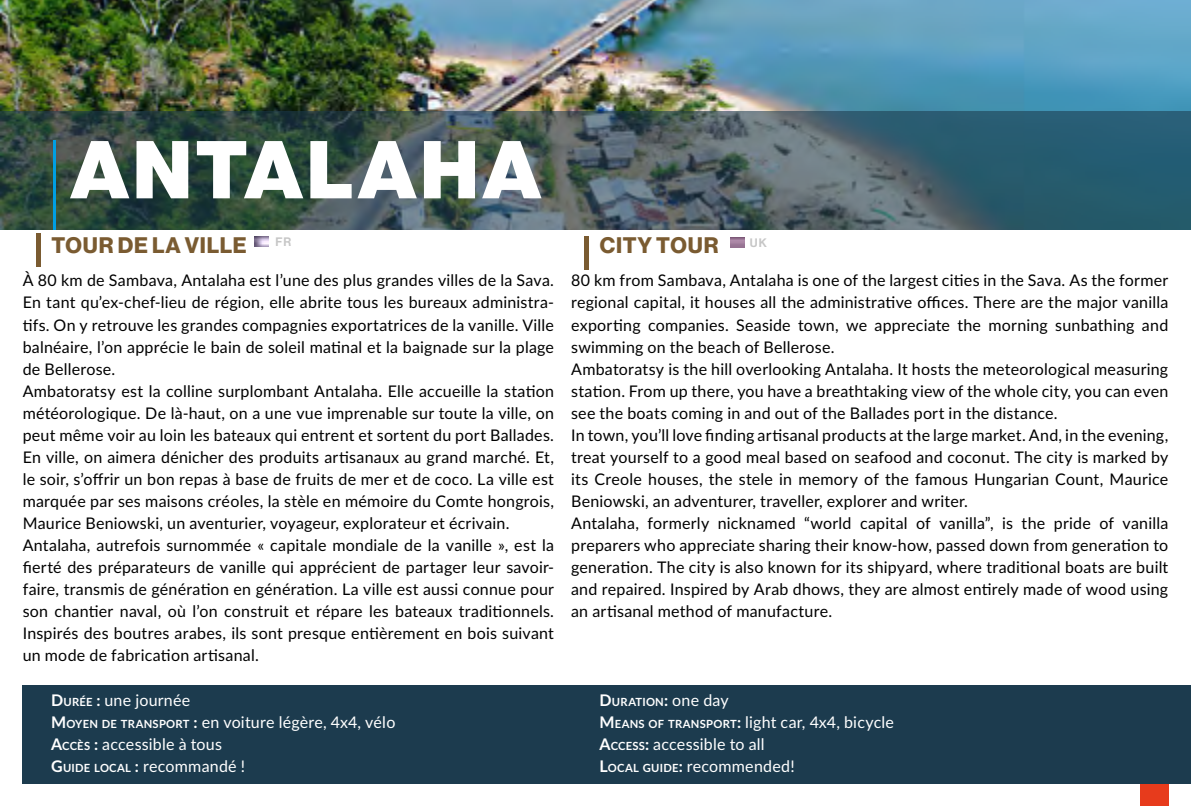
<style>
.page{position:relative;width:1191px;height:806px;background:#fff}
.page>*{position:absolute;margin:0;border:0;box-sizing:border-box;transform-origin:0 0}
.t1{font:900 80px "Neue Haas Display";letter-spacing:.05em;color:#fff}
.t2{font:700 22px "Neue Haas Display";letter-spacing:.04em;color:#7a5b31}
.t3{font:16px/22px "Lato";letter-spacing:.015em;color:#000}
.t4{font:16px/22px "Lato";letter-spacing:.015em;color:#fff}
.t5{font:12px "Neue Haas Display Mediu";color:#c6c6c6}
.t6{font:700 11.2px "Lato";letter-spacing:.02em;color:#fff}
.s1{font-weight:700}
.s2{font-weight:700;font-size:11.2px}
.s3{font-size:16px}
.s4{font-weight:400;font-size:16px}
</style>
<div class="page">
<div style="left:1140px;top:754px;width:28px;height:51px;background:#e73b1c"></div>
<img style="left:0;top:0;width:1191px;height:111px">
<svg style="left:0;top:111px;width:1191px;height:118px;background:#3f5a5d"></svg>
<div style="left:23px;top:684px;width:1168px;height:98px;background:#1c3b4e"></div>
<hr style="left:584px;top:236px;width:4px;height:33px;background:#7a5b31">
<img style="left:730px;top:238px;width:14px;height:9px">
<hr style="left:37px;top:233px;width:4px;height:34px;background:#7a5b31">
<img style="left:254px;top:237px;width:15px;height:9px">
<hr style="left:53px;top:140px;width:3px;height:90px;background:#009fe3">
<h1 class="t1" style="left:70px;top:123px;width:472px">ANTALAHA</h1>
<h2 class="t2" style="left:51px;top:232px;width:197px">TOUR DE LA VILLE</h2>
<p class="t3" style="left:23px;top:269px;width:533px">À 80 km de Sambava, Antalaha est l’une des plus grandes villes de la Sava.<br>En tant qu’ex-chef-lieu de région, elle abrite tous les bureaux administra&shy;tifs. On y retrouve les grandes compagnies exportatrices de la vanille. Ville balnéaire, l’on apprécie le bain de soleil matinal et la baignade sur la plage de Bellerose.<br>Ambatoratsy est la colline surplombant Antalaha. Elle accueille la station météorologique. De là-haut, on a une vue imprenable sur toute la ville, on peut même voir au loin les bateaux qui entrent et sortent du port Ballades.<br>En ville, on aimera dénicher des produits artisanaux au grand marché. Et, le soir, s’offrir un bon repas à base de fruits de mer et de coco. La ville est marquée par ses maisons créoles, la stèle en mémoire du Comte hongrois, Maurice Beniowski, un aventurier, voyageur, explorateur et écrivain.<br>Antalaha, autrefois surnommée « capitale mondiale de la vanille », est la fierté des préparateurs de vanille qui apprécient de partager leur savoir&shy;faire, transmis de génération en génération. La ville est aussi connue pour son chantier naval, où l’on construit et répare les bateaux traditionnels.<br>Inspirés des boutres arabes, ils sont presque entièrement en bois suivant un mode de fabrication artisanal.</p>
<p class="t4" style="left:51px;top:687px;width:346px"><span class="s1">D</span><span class="s2">URÉE</span> <span class="s1">:</span> une journée<br><span class="s1">M</span><span class="s2">OYEN DE TRANSPORT</span> <span class="s1">:</span> en voiture légère, 4x4, vélo<br><span class="s1">A</span><span class="s2">CCÈS</span> <span class="s1">:</span> accessible à tous<br><span class="s1">G</span><span class="s2">UIDE LOCAL</span> <span class="s1">:</span> recommandé !</p>
<h2 class="t2" style="left:600px;top:232px;width:120px">CITY TOUR</h2>
<p class="t3" style="left:571px;top:269px;width:599px">80 km from Sambava, Antalaha is one of the largest cities in the Sava. As the former regional capital, it houses all the administrative offices. There are the major vanilla exporting companies. Seaside town, we appreciate the morning sunbathing and swimming on the beach of Bellerose.<br>Ambatoratsy is the hill overlooking Antalaha. It hosts the meteorological measuring station. From up there, you have a breathtaking view of the whole city, you can even see the boats coming in and out of the Ballades port in the distance.<br>In town, you’ll love finding artisanal products at the large market. And, in the evening, treat yourself to a good meal based on seafood and coconut. The city is marked by its Creole houses, the stele in memory of the famous Hungarian Count, Maurice Beniowski, an adventurer, traveller, explorer and writer.<br>Antalaha, formerly nicknamed “world capital of vanilla”, is the pride of vanilla preparers who appreciate sharing their know-how, passed down from generation to generation. The city is also known for its shipyard, where traditional boats are built and repaired. Inspired by Arab dhows, they are almost entirely made of wood using an artisanal method of manufacture.</p>
<p class="t5" style="left:275px;top:235px;width:17px">FR</p>
<p class="t5" style="left:750px;top:236px;width:18px">UK</p>
<p class="t6" style="left:599px;top:693px;width:131px"><span class="s3">D</span>URATION<span class="s3">:</span> <span class="s4">one day</span></p>
<p class="t4" style="left:599px;top:710px;width:296px"><span class="s1">M</span><span class="s2">EANS OF TRANSPORT</span><span class="s1">:</span> light car, 4x4, bicycle<br><span class="s1">A</span><span class="s2">CCESS</span><span class="s1">:</span> accessible to all<br><span class="s1">L</span><span class="s2">OCAL GUIDE</span><span class="s1">:</span> recommended!</p>
</div>
